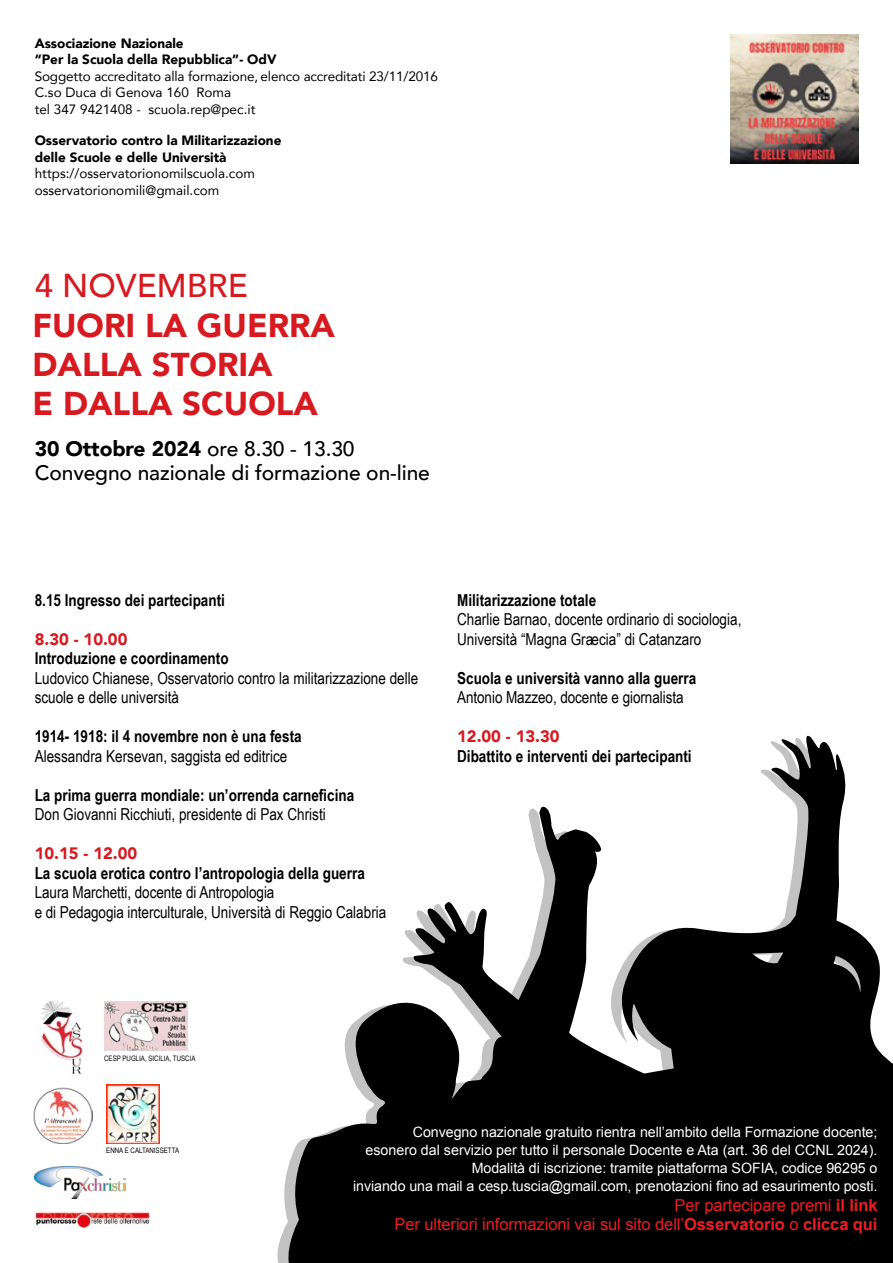
<style>
.page{position:relative;width:893px;height:1263px;background:#fff}
.page>*{position:absolute;margin:0;border:0;box-sizing:border-box;transform-origin:0 0}
.t1{font:900 33px/39px "Avenir";color:#d71920}
.t2{font:500 33px "Avenir";color:#d71920}
.t3{font:500 21px/24px "Avenir";letter-spacing:-.005em;color:#000}
.t4{font:16.5px/19.5px "Arial Narrow";color:#000}
.t5{font:700 16.5px "Arial Narrow";color:#000}
.t6{font:16.5px/19.5px "Arial";letter-spacing:-.005em;color:#ed1d24;text-align:right}
.t7{font:900 16.5px "Avenir";color:#d71920}
.t8{font:14.25px/18px "Arial";letter-spacing:-.005em;color:#fff;text-align:right}
.t9{font:13.5px/16.5px "Avenir";color:#000}
.t10{font:900 13.5px/16.5px "Avenir";color:#000}
.t11{font:7.5px "Arial Narrow";color:#000}
.s1{font-weight:900}
.s2{font-weight:700}
</style>
<div class="page">
<img style="left:730px;top:34px;width:129px;height:129px">
<svg style="left:286px;top:735px;width:607px;height:528px;fill:#000"></svg>
<img style="left:41px;top:1000px;width:42px;height:74px">
<img style="left:33px;top:1088px;width:60px;height:55px">
<img style="left:34px;top:1166px;width:91px;height:32px">
<img style="left:35px;top:1211px;width:114px;height:18px">
<img style="left:104px;top:1002px;width:84px;height:48px">
<img style="left:106px;top:1084px;width:54px;height:59px">
<p class="t10" style="left:35px;top:34px;width:243px">Associazione Nazionale<br>“Per la Scuola della Repubblica”- OdV</p>
<p class="t9" style="left:35px;top:67px;width:405px">Soggetto accreditato alla formazione, elenco accreditati 23/11/2016<br>C.so Duca di Genova 160 Roma<br>tel 347 9421408 - scuola.rep@pec.it</p>
<p class="t10" style="left:35px;top:132px;width:248px">Osservatorio contro la Militarizzazione delle Scuole e delle Università</p>
<p class="t9" style="left:35px;top:165px;width:222px">https://osservatorionomilscuola.com osservatorionomili@gmail.com</p>
<h1 class="t2" style="left:35px;top:257px;width:215px">4 Novembre</h1>
<h1 class="t1" style="left:33px;top:305px;width:304px">FUORI LA GUERRA<br>DALLA STORIA<br>e dalla</h1>
<h1 class="t1" style="left:182px;top:383px;width:66px">scuola</h1>
<p class="t3" style="left:35px;top:436px;width:397px"><span class="s1">30 Ottobre 2024</span> ore 8.30 - 13.30<br>Convegno nazionale di formazione on-line</p>
<p class="t5" style="left:35px;top:587px;width:192px">8.15 Ingresso dei partecipanti</p>
<p class="t7" style="left:35px;top:625px;width:94px">8.30 - 10.00</p>
<p class="t5" style="left:35px;top:646px;width:195px">Introduzione e coordinamento</p>
<p class="t4" style="left:35px;top:667px;width:385px">Ludovico Chianese, Osservatorio contro la militarizzazione delle scuole e delle università</p>
<p class="t5" style="left:35px;top:724px;width:268px">1914- 1918: il 4 novembre non è una festa</p>
<p class="t4" style="left:35px;top:745px;width:254px">Alessandra Kersevan, saggista ed editrice</p>
<p class="t5" style="left:35px;top:782px;width:321px">La prima guerra mondiale: un’orrenda carneficina</p>
<p class="t4" style="left:35px;top:804px;width:293px">Don Giovanni Ricchiuti, presidente di Pax Christi</p>
<p class="t7" style="left:35px;top:839px;width:104px">10.15 - 12.00</p>
<p class="t5" style="left:35px;top:860px;width:332px">La scuola erotica contro l’antropologia della guerra</p>
<p class="t4" style="left:35px;top:882px;width:353px">Laura Marchetti, docente di Antropologia<br>e di Pedagogia interculturale, Università di Reggio Calabria</p>
<p class="t5" style="left:457px;top:587px;width:141px">Militarizzazione totale</p>
<p class="t4" style="left:457px;top:609px;width:286px">Charlie Barnao, docente ordinario di sociologia,<br>Università “Magna Graecia” di Catanzaro</p>
<p class="t5" style="left:457px;top:665px;width:241px">Scuola e università vanno alla guerra</p>
<p class="t4" style="left:457px;top:687px;width:228px">Antonio Mazzeo, docente e giornalista</p>
<p class="t7" style="left:457px;top:722px;width:104px">12.00 - 13.30</p>
<p class="t5" style="left:457px;top:743px;width:236px">Dibattito e interventi dei partecipanti</p>
<p class="t11" style="left:104px;top:1052px;width:93px">CESP PUGLIA, SICILIA, TUSCIA</p>
<p class="t11" style="left:106px;top:1145px;width:74px">ENNA E CALTANISSETTA</p>
<p class="t8" style="left:353px;top:1123px;width:526px">Convegno nazionale gratuito rientra nell’ambito della Formazione docente;<br>esonero dal servizio per tutto il personale Docente e Ata (art. 36 del CCNL 2024).<br>Modalità di iscrizione: tramite piattaforma SOFIA, codice 96295 o<br>inviando una mail a cesp.tuscia@gmail.com, prenotazioni fino ad esaurimento posti.</p>
<p class="t6" style="left:394px;top:1195px;width:485px">Per partecipare premi <span class="s2">il link<br></span>Per ulteriori informazioni vai sul sito dell’<span class="s2">Osservatorio</span> o <span class="s2">clicca qui</span></p>
</div>
